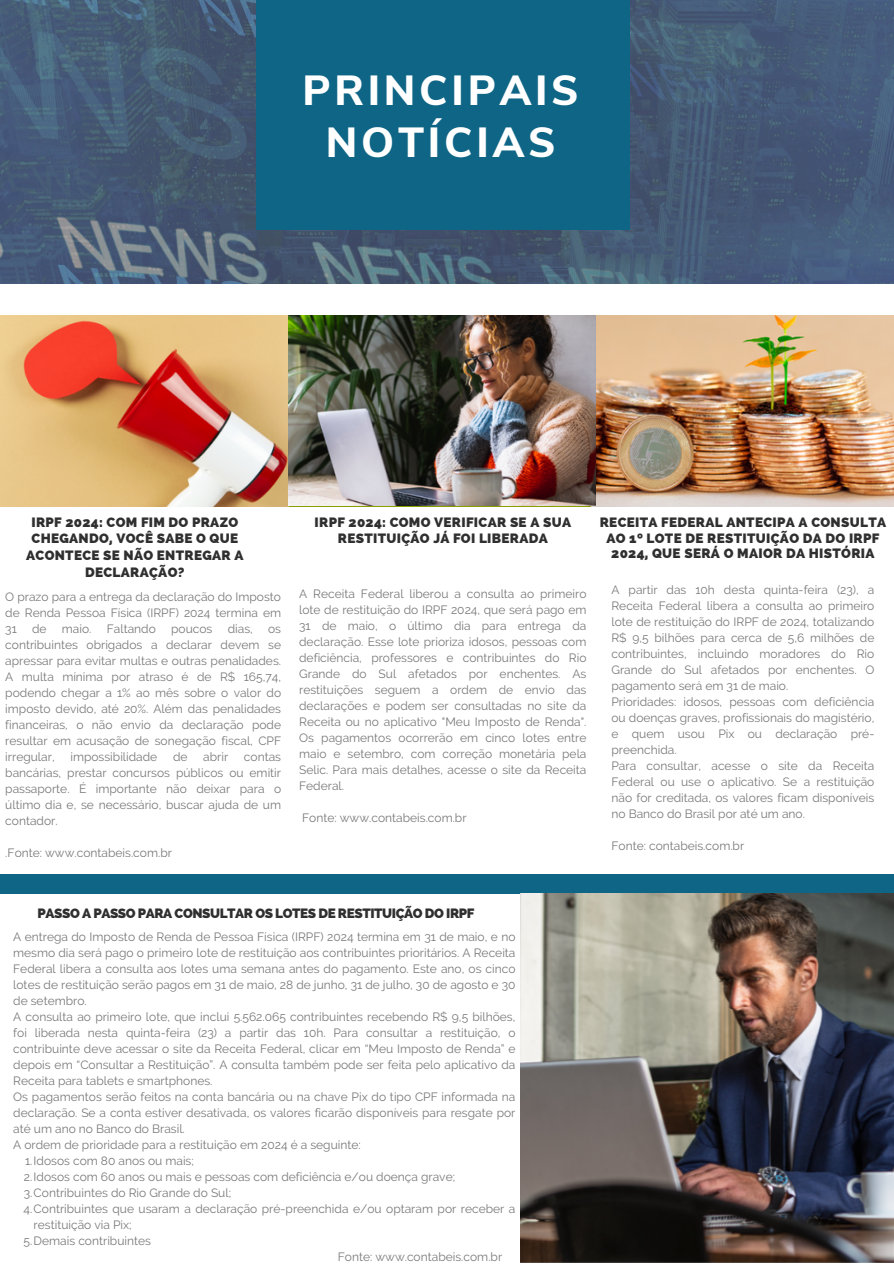
<style>
.page{position:relative;width:894px;height:1264px;background:#fff}
.page>*{position:absolute;margin:0;border:0;box-sizing:border-box;transform-origin:0 0}
.t1{font:800 42px/51.8px "Nunito Sans";letter-spacing:.09em;color:#fff;text-align:center}
.t2{font:800 13.5px/16.6px "Raleway";letter-spacing:.02em;color:#2f2f2f;text-align:center}
.t3{font:800 13.5px "Raleway";letter-spacing:-.03em;color:#2f2f2f}
.t4{font:12px/16px "Raleway";color:#2f2f2f;text-align:justify}
</style>
<div class="page">
<img style="left:0;top:0;width:893px;height:284px">
<div style="left:256px;top:0;width:373px;height:230px;background:#0e6585"></div>
<div style="left:0;top:874px;width:893px;height:19px;background:#0e6585"></div>
<img style="left:0;top:316px;width:893px;height:190px">
<img style="left:520px;top:893px;width:373px;height:370px">
<img style="left:289px;top:316px;width:306px;height:189px">
<p class="t1" style="left:302px;top:65px;width:277px">PRINCIPAIS<br>NOTÍCIAS</p>
<p class="t2" style="left:26px;top:513px;width:219px">IRPF 2024: COM FIM DO PRAZO<br>CHEGANDO, VOCÊ SABE O QUE<br>ACONTECE SE NÃO ENTREGAR A<br>DECLARAÇÃO?</p>
<p class="t4" style="left:5px;top:588px;width:277px">O prazo para a entrega da declaração do Imposto de Renda Pessoa Física (IRPF) 2024 termina em 31</p>
<p class="t4" style="left:32px;top:620px;width:16px">de</p>
<p class="t4" style="left:62px;top:620px;width:31px">maio.</p>
<p class="t4" style="left:107px;top:620px;width:51px">Faltando</p>
<p class="t4" style="left:171px;top:620px;width:43px">poucos</p>
<p class="t4" style="left:228px;top:620px;width:27px">dias,</p>
<p class="t4" style="left:5px;top:620px;width:277px;text-indent:263px">os contribuintes obrigados a declarar devem se apressar para evitar multas e outras penalidades.<br>A multa mínima por atraso é de R$ 165,74, podendo chegar a 1% ao mês sobre o valor do imposto devido, até 20%. Além das penalidades financeiras, o não envio da declaração pode resultar em acusação de sonegação fiscal, CPF irregular,</p>
<p class="t4" style="left:70px;top:748px;width:88px">impossibilidade</p>
<p class="t4" style="left:173px;top:748px;width:16px">de</p>
<p class="t4" style="left:203px;top:748px;width:26px">abrir</p>
<p class="t4" style="left:5px;top:748px;width:277px;text-indent:238px">contas bancárias, prestar concursos públicos ou emitir passaporte. É importante não deixar para o último dia e, se necessário, buscar ajuda de um contador.</p>
<p class="t4" style="left:5px;top:844px;width:168px">.Fonte: www.contabeis.com.br</p>
<h1 class="t2" style="left:314px;top:513px;width:258px">IRPF 2024: COMO VERIFICAR SE A SUA<br>RESTITUIÇÃO JÁ FOI LIBERADA</h1>
<h2 class="t2" style="left:599px;top:514px;width:288px;line-height:15.8px">RECEITA FEDERAL ANTECIPA A CONSULTA<br>AO 1º LOTE DE RESTITUIÇÃO DA DO IRPF<br>2024, QUE SERÁ O MAIOR DA HISTÓRIA</h2>
<p class="t4" style="left:611px;top:581px;width:264px;text-align:left">A partir das 10h desta quinta-feira (23), a Receita Federal libera a consulta ao primeiro lote de restituição do IRPF de 2024, totalizando R$ 9,5 bilhões para cerca de 5,6 milhões de contribuintes, incluindo moradores do Rio Grande do Sul afetados por enchentes. O pagamento será em 31 de maio.<br>Prioridades: idosos, pessoas com deficiência ou doenças graves, profissionais do magistério, e quem usou Pix ou declaração pré&shy;preenchida.<br>Para consultar, acesse o site da Receita Federal ou use o aplicativo. Se a restituição não for creditada, os valores ficam disponíveis no Banco do Brasil por até um ano.</p>
<p class="t4" style="left:611px;top:837px;width:134px">Fonte: contabeis.com.br</p>
<p class="t4" style="left:299px;top:585px;width:289px">A Receita Federal liberou a consulta ao primeiro lote de restituição do IRPF 2024, que será pago em 31 de maio, o último dia para entrega da declaração. Esse lote prioriza idosos, pessoas com deficiência, professores e contribuintes do Rio Grande do Sul afetados por enchentes. As restituições seguem a ordem de envio das declarações e podem ser consultadas no site da Receita ou no aplicativo "Meu Imposto de Renda".<br>Os pagamentos ocorrerão em cinco lotes entre maio e setembro, com correção monetária pela Selic. Para mais detalhes, acesse o site da Receita Federal.</p>
<p class="t4" style="left:302px;top:809px;width:166px">Fonte: www.contabeis.com.br</p>
<p class="t3" style="left:38px;top:905px;width:438px">PASSO A PASSO PARA CONSULTAR OS LOTES DE RESTITUIÇÃO DO IRPF</p>
<p class="t4" style="left:13px;top:928px;width:503px">A entrega do Imposto de Renda de Pessoa Física (IRPF) 2024 termina em 31 de maio, e no</p>
<p class="t4" style="left:13px;top:944px;width:503px">mesmo dia será pago o primeiro lote de restituição aos contribuintes prioritários. A Receita</p>
<p class="t4" style="left:13px;top:960px;width:503px">Federal libera a consulta aos lotes uma semana antes do pagamento. Este ano, os cinco</p>
<p class="t4" style="left:13px;top:976px;width:503px">lotes de restituição serão pagos em 31 de maio, 28 de junho, 31 de julho, 30 de agosto e 30</p>
<p class="t4" style="left:13px;top:992px;width:75px">de setembro.</p>
<p class="t4" style="left:13px;top:1008px;width:503px">A consulta ao primeiro lote, que inclui 5.562.065 contribuintes recebendo R$ 9,5 bilhões,</p>
<p class="t4" style="left:13px;top:1024px;width:503px">foi liberada nesta quinta-feira (23) a partir das 10h. Para consultar a restituição, o</p>
<p class="t4" style="left:13px;top:1040px;width:503px">contribuinte deve acessar o site da Receita Federal, clicar em “Meu Imposto de Renda” e</p>
<p class="t4" style="left:13px;top:1056px;width:503px">depois em “Consultar a Restituição”. A consulta também pode ser feita pelo aplicativo da</p>
<p class="t4" style="left:13px;top:1072px;width:201px">Receita para tablets e smartphones.</p>
<p class="t4" style="left:13px;top:1088px;width:503px">Os pagamentos serão feitos na conta bancária ou na chave Pix do tipo CPF informada na</p>
<p class="t4" style="left:13px;top:1104px;width:503px">declaração. Se a conta estiver desativada, os valores ficarão disponíveis para resgate por</p>
<p class="t4" style="left:13px;top:1120px;width:173px">até um ano no Banco do Brasil.</p>
<p class="t4" style="left:13px;top:1136px;width:349px">A ordem de prioridade para a restituição em 2024 é a seguinte:</p>
<p class="t4" style="left:25px;top:1152px;width:170px">1.Idosos com 80 anos ou mais;</p>
<p class="t4" style="left:24px;top:1168px;width:432px">2.Idosos com 60 anos ou mais e pessoas com deficiência e/ou doença grave;</p>
<p class="t4" style="left:24px;top:1184px;width:209px">3.Contribuintes do Rio Grande do Sul;</p>
<p class="t4" style="left:24px;top:1200px;width:493px">4.Contribuintes que usaram a declaração pré-preenchida e/ou optaram por receber a</p>
<p class="t4" style="left:34px;top:1216px;width:100px">restituição via Pix;</p>
<p class="t4" style="left:24px;top:1232px;width:129px">5.Demais contribuintes</p>
<p class="t4" style="left:338px;top:1248px;width:166px">Fonte: www.contabeis.com.br</p>
</div>
